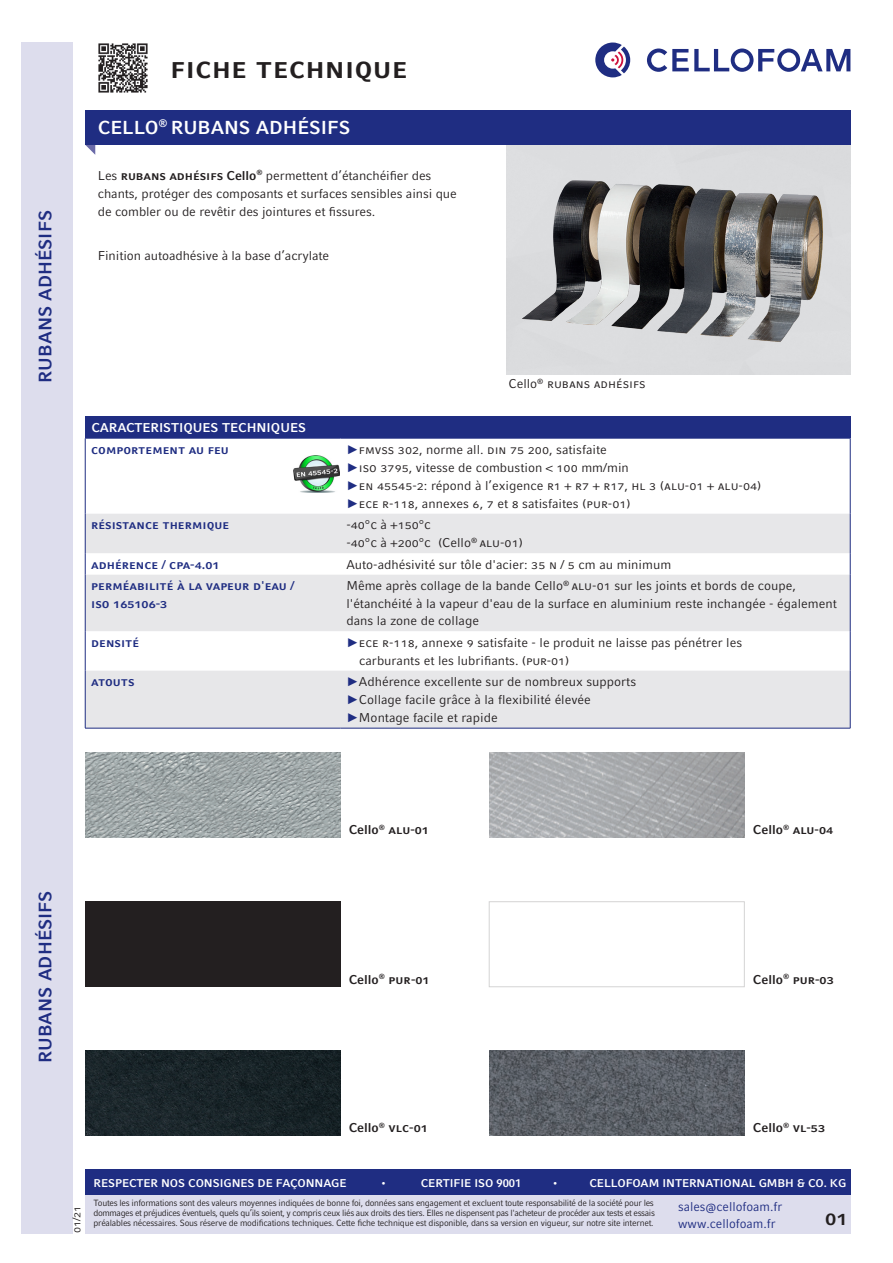
<style>
.page{position:relative;width:893px;height:1263px;background:#fff}
.page>*{position:absolute;margin:0;border:0;box-sizing:border-box;transform-origin:0 0}
.Aufzählungen{font:700 30px "Compatil Fact LT Pro";color:#231f20}
.t1{font:700 21px "Compatil Fact LT Pro";color:#231f20}
.Seitentitel{font:700 18.75px "Compatil Fact LT Pro";color:#fff}
.Überschrift{font:700 18px "Compatil Fact LT Pro";color:#1f2d82}
.Aufzählungen-2{font:12.75px/18px "Compatil Fact LT Pro";color:#231f20}
.Aufzählungen-3{font:700 12.75px "Compatil Fact LT Pro";color:#1f2d82}
.Aufzählungen-4{font:700 12.75px "Compatil Fact LT Pro";color:#231f20}
.t2{font:12.75px/16.5px "Compatil Fact LT Pro";color:#1f2d82}
.Überschrift-2{font:700 12.75px "Compatil Fact LT Pro";color:#fff}
.t3{font:700 11.25px "Compatil Fact LT Pro";letter-spacing:-.005em;color:#fff}
.Fließtext{font:11.25px "Compatil Fact LT Pro";color:#231f20}
.t4{font:9px/9.8px "Compatil Fact LT Pro";letter-spacing:-.025em;color:#231f20;text-align:justify;scale:.96 1}
.s1{font-weight:700}
.s2{font-family:"Arial";color:#1f2d82}
</style>
<div class="page">
<div style="left:21px;top:43px;width:51px;height:1190px;background:#dddded"></div>
<img style="left:293px;top:455px;width:46px;height:38px">
<svg style="left:85px;top:145px;width:10px;height:10px"></svg>
<div style="left:85px;top:111px;width:765px;height:34px;background:#1f2d82"></div>
<img style="left:516px;top:162px;width:330px;height:194px">
<img style="left:98px;top:43px;width:50px;height:50px">
<div style="left:85px;top:417px;width:765px;height:21px;background:#1f2d82"></div>
<svg style="left:86px;top:514px;width:764px;height:214px;fill:#e7e7e9"></svg>
<hr style="left:85px;top:438px;width:1px;height:76px;background:#1f2d82">
<hr style="left:85px;top:438px;width:255px;height:1px;background:#1f2d82">
<hr style="left:340px;top:438px;width:510px;height:1px;background:#1f2d82">
<hr style="left:850px;top:438px;width:1px;height:76px;background:#1f2d82">
<hr style="left:85px;top:514px;width:1px;height:39px;background:#1f2d82">
<hr style="left:850px;top:514px;width:1px;height:39px;background:#1f2d82">
<svg style="left:85px;top:553px;width:1px;height:22px"></svg>
<hr style="left:85px;top:575px;width:1px;height:56px;background:#1f2d82">
<hr style="left:85px;top:631px;width:1px;height:40px;background:#1f2d82">
<svg style="left:850px;top:553px;width:1px;height:22px"></svg>
<hr style="left:850px;top:575px;width:1px;height:56px;background:#1f2d82">
<hr style="left:850px;top:631px;width:1px;height:40px;background:#1f2d82">
<hr style="left:85px;top:671px;width:1px;height:57px;background:#1f2d82">
<hr style="left:85px;top:728px;width:255px;height:1px;background:#1f2d82">
<hr style="left:850px;top:671px;width:1px;height:57px;background:#1f2d82">
<hr style="left:340px;top:728px;width:510px;height:1px;background:#1f2d82">
<img style="left:85px;top:753px;width:255px;height:85px">
<img style="left:489px;top:753px;width:255px;height:85px">
<div style="left:85px;top:902px;width:255px;height:85px;background:#231f20"></div>
<img style="left:85px;top:1050px;width:255px;height:85px">
<img style="left:489px;top:1050px;width:255px;height:85px">
<svg style="left:595px;top:43px;width:35px;height:34px"></svg>
<svg style="left:647px;top:49px;width:203px;height:23px"></svg>
<div style="left:85px;top:1171px;width:765px;height:62px;background:#dddded"></div>
<div style="left:85px;top:1169px;width:765px;height:26px;background:#1f2d82"></div>
<p class="Überschrift" style="left:35px;top:383px;width:174px;rotate:-90deg">RUBANS ADHÉSIFS</p>
<p class="Aufzählungen" style="left:170px;top:49px;width:239px">fiche technique</p>
<p class="Seitentitel" style="left:98px;top:116px;width:254px">CELLO<sup>®</sup> RUBANS ADHÉSIFS</p>
<p class="Aufzählungen-2" style="left:98px;top:166px;width:360px">Les <span class="s1">rubans adhésifs Cello</span><sup>®</sup> permettent d’étanchéifier des chants, protéger des composants et surfaces sensibles ainsi que de combler ou de revêtir des jointures et fissures.</p>
<p class="Aufzählungen-2" style="left:98px;top:247px;width:233px">Finition autoadhésive à la base d’acrylate</p>
<p class="Aufzählungen-2" style="left:509px;top:375px;width:138px">Cello<sup>®</sup> rubans adhésifs</p>
<p class="Überschrift-2" style="left:91px;top:420px;width:216px">CARACTERISTIQUES TECHNIQUES</p>
<p class="Aufzählungen-3" style="left:91px;top:442px;width:139px">comportement au feu</p>
<p class="Aufzählungen-2" style="left:346px;top:440px;width:417px"><span class="s2">►</span>fmvss 302, norme all. din 75 200, satisfaite<br><span class="s2">►</span>iso 3795, vitesse de combustion &lt; 100 mm/min<br><span class="s2">►</span>en 45545-2: répond à l’exigence r1 + r7 + r17, hl 3 (alu-01 + alu-04) <span class="s2">►</span>ece r-118, annexes 6, 7 et 8 satisfaites (pur-01)</p>
<p class="Aufzählungen-3" style="left:91px;top:517px;width:140px">résistance thermique</p>
<p class="Aufzählungen-2" style="left:346px;top:516px;width:178px">-40°c à +150°c<br>-40°c à +200°c (Cello<sup>®</sup> alu-01)</p>
<p class="Aufzählungen-3" style="left:91px;top:557px;width:130px">adhérence / cpa-4.01</p>
<p class="Aufzählungen-2" style="left:346px;top:555px;width:326px">Auto-adhésivité sur tôle d'acier: 35 n / 5 cm au minimum</p>
<p class="Aufzählungen-3" style="left:91px;top:578px;width:205px">Perméabilité à la vapeur d'eau /</p>
<p class="Aufzählungen-3" style="left:91px;top:596px;width:7px">ISO</p>
<p class="Aufzählungen-3" style="left:113px;top:596px;width:56px">165106-3</p>
<p class="Aufzählungen-2" style="left:346px;top:577px;width:451px">Même après collage de la bande Cello<sup>®</sup> alu-01 sur les joints et bords de coupe,</p>
<p class="Aufzählungen-2" style="left:346px;top:594px;width:492px">l'étanchéité à la vapeur d'eau de la surface en aluminium reste inchangée - également</p>
<p class="Aufzählungen-2" style="left:346px;top:612px;width:134px">dans la zone de collage</p>
<p class="Aufzählungen-3" style="left:91px;top:635px;width:50px">densité</p>
<p class="Aufzählungen-2" style="left:359px;top:633px;width:384px;text-indent:-13px"><span class="s2">►</span>ece r-118, annexe 9 satisfaite - le produit ne laisse pas pénétrer les carburants et les lubrifiants. (pur-01)</p>
<p class="Aufzählungen-3" style="left:91px;top:674px;width:45px">Atouts</p>
<p class="Aufzählungen-2" style="left:346px;top:673px;width:291px"><span class="s2">►</span>Adhérence excellente sur de nombreux supports <span class="s2">►</span>Collage facile grâce à la flexibilité élevée <span class="s2">►</span>Montage facile et rapide</p>
<p class="Überschrift" style="left:35px;top:1063px;width:174px;rotate:-90deg">RUBANS ADHÉSIFS</p>
<p class="Aufzählungen-4" style="left:349px;top:822px;width:82px">Cello<sup>®</sup> alu-01</p>
<p class="Aufzählungen-4" style="left:753px;top:822px;width:82px">Cello<sup>®</sup> alu-04</p>
<p class="Aufzählungen-4" style="left:349px;top:971px;width:82px">Cello<sup>®</sup> pur-01</p>
<p class="Aufzählungen-4" style="left:753px;top:971px;width:82px">Cello<sup>®</sup> pur-03</p>
<p class="Aufzählungen-4" style="left:349px;top:1120px;width:81px">Cello<sup>®</sup> vlc-01</p>
<p class="Aufzählungen-4" style="left:753px;top:1120px;width:74px">Cello<sup>®</sup> vl-53</p>
<p class="Fließtext" style="left:70px;top:1233px;width:29px;rotate:-90deg">01/21</p>
<p class="t3" style="left:94px;top:1176px;width:254px">RESPECTER NOS CONSIGNES DE FAÇONNAGE</p>
<p class="t3" style="left:380px;top:1176px;width:8px">•</p>
<p class="t3" style="left:421px;top:1176px;width:102px">CERTIFIE ISO 9001</p>
<p class="t3" style="left:552px;top:1176px;width:8px">•</p>
<p class="t3" style="left:589px;top:1176px;width:258px">CELLOFOAM INTERNATIONAL GMBH &amp; CO. KG</p>
<p class="t2" style="left:678px;top:1198px;width:106px">sales@cellofoam.fr www.cellofoam.fr</p>
<p class="t4" style="left:94px;top:1198px;width:586px">Toutes les informations sont des valeurs moyennes indiquées de bonne foi, données sans engagement et excluent toute responsabilité de la société pour les dommages et préjudices éventuels, quels qu’ils soient, y compris ceux liés aux droits des tiers. Elles ne dispensent pas l'acheteur de procéder aux tests et essais préalables nécessaires. Sous réserve de modifications techniques. Cette fiche technique est disponible, dans sa version en vigueur, sur notre site internet.</p>
<h2 class="t1" style="left:825px;top:1205px;width:24px">01</h2>
</div>
